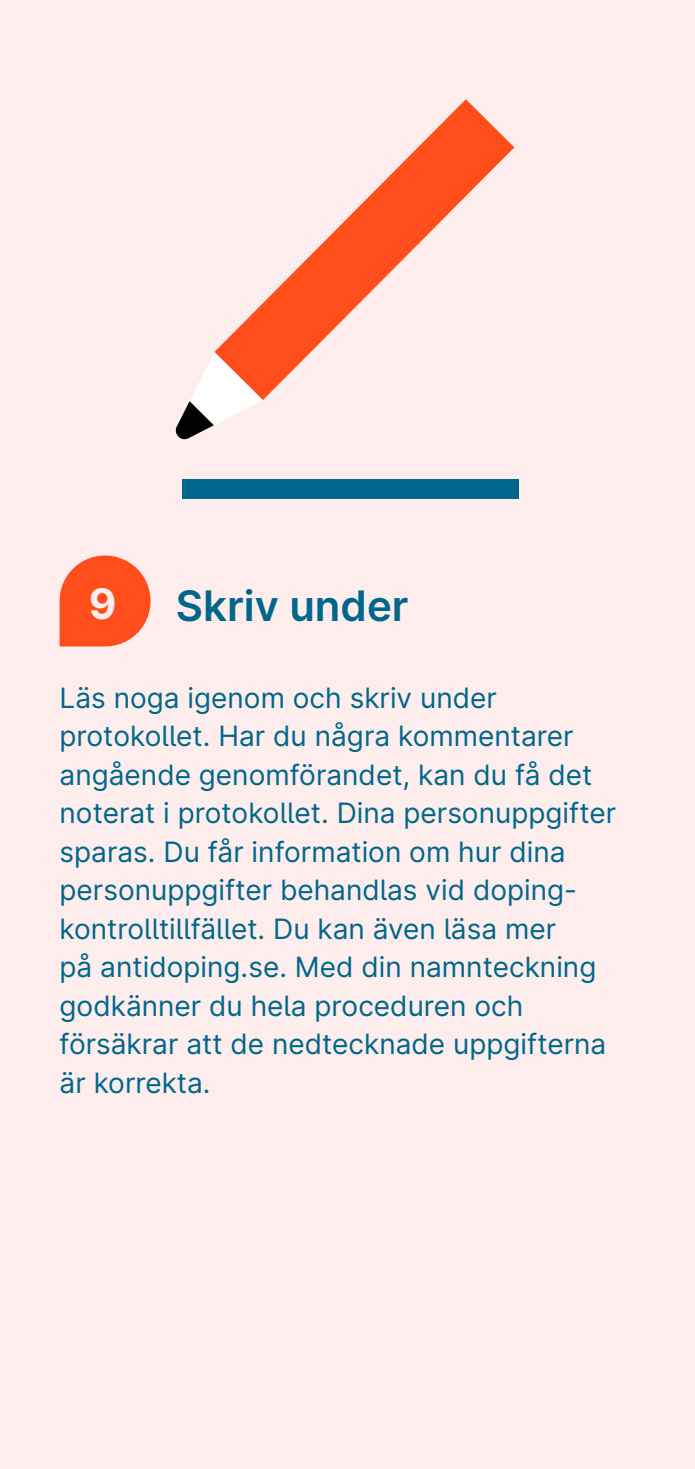
<style>
.page{position:relative;width:695px;height:1469px;background:#fff}
.page>*{position:absolute;margin:0;border:0;box-sizing:border-box;transform-origin:0 0}
.t1{font:600 42px "Inter";color:#00668b}
.t2{font:700 42px "Inter";color:#fee}
.t3{font:28px/38.5px "Inter";color:#00668b}
</style>
<div class="page">
<div style="left:0;top:0;width:694px;height:1468px;background:#fdeded"></div>
<svg style="left:60px;top:555px;width:90px;height:91px;background:#fe653b"></svg>
<svg style="left:214px;top:99px;width:300px;height:301px"></svg>
<svg style="left:175px;top:352px;width:88px;height:88px"></svg>
<div style="left:182px;top:479px;width:337px;height:20px;background:#00668b"></div>
<h1 class="t2" style="left:89px;top:573px;width:29px">9</h1>
<h1 class="t1" style="left:176px;top:575px;width:234px">Skriv under</h1>
<p class="t3" style="left:60px;top:677px;width:558px">Läs noga igenom och skriv under protokollet. Har du några kommentarer angående genomförandet, kan du få det noterat i protokollet. Dina personuppgifter sparas. Du får information om hur dina personuppgifter behandlas vid doping&shy;kontrolltillfället. Du kan även läsa mer<br>på antidoping.se. Med din namnteckning godkänner du hela proceduren och försäkrar att de nedtecknade uppgifterna är korrekta.</p>
</div>
